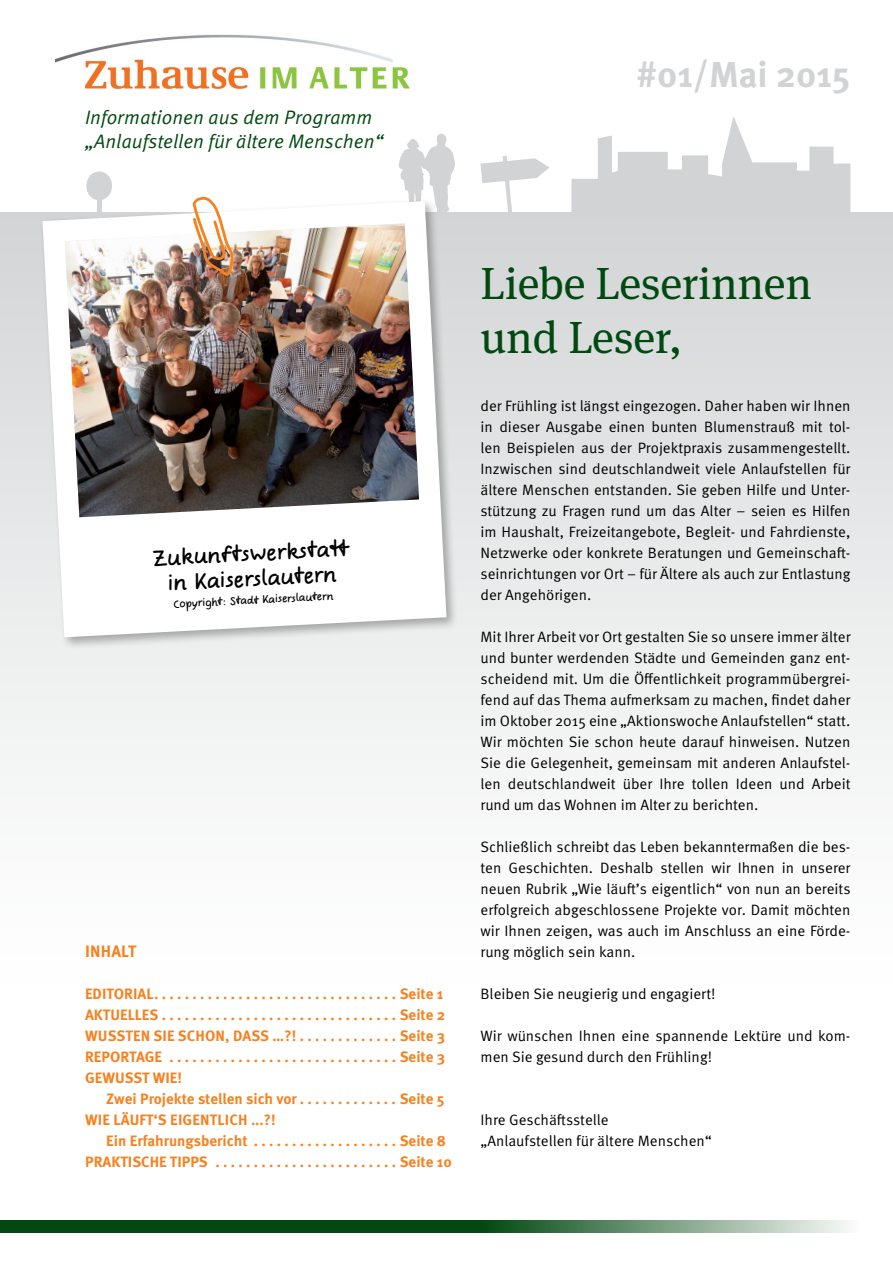
<style>
.page{position:relative;width:893px;height:1263px;background:#fff}
.page>*{position:absolute;margin:0;border:0;box-sizing:border-box;transform-origin:0 0}
.ohne_Grundlinie{font:45px/54px "Meta Serif OT";color:#004910}
.t1{font:700 36px "Meta OT";color:#d1d3d4}
.t2{font:21px/25.2px "Comic Jens";color:#000;text-align:center}
.t3{font:19.5px/23.4px "Meta OT Norm Ita";color:#004910}
.Copy{font:700 16.5px "Meta OT";letter-spacing:.01em;color:#f58220}
.Copy-2{font:15px/21px "Meta OT Norm";color:#000;text-align:justify}
.Copy-3{font:700 15px "Meta OT";color:#f58220}
.t4{font:10.5px "Comic Jens";color:#000}
</style>
<div class="page">
<div style="left:0;top:213px;width:893px;height:1050px;background:linear-gradient(to bottom,#d7d9da,#fff)"></div>
<svg style="left:399px;top:134px;width:56px;height:64px"></svg>
<svg style="left:571px;top:116px;width:279px;height:101px"></svg>
<svg style="left:480px;top:156px;width:69px;height:58px"></svg>
<div style="left:39px;top:198px;width:420px;height:452px;background:#000;opacity:.3"></div>
<svg style="left:43px;top:201px;width:403px;height:436px"></svg>
<img style="left:65px;top:223px;width:354px;height:294px">
<img style="left:193px;top:197px;width:41px;height:79px">
<div style="left:86px;top:171px;width:26px;height:29px;background:#d1d3d4;border-radius:50%"></div>
<hr style="left:97px;top:197px;width:4px;height:20px;background:#d1d3d4">
<svg style="left:480px;top:1220px;width:379px;height:13px;background:#7ea285"></svg>
<img style="left:55px;top:34px;width:356px;height:55px">
<div style="left:0;top:1220px;width:480px;height:13px;background:#004910"></div>
<h3 class="t3" style="left:85px;top:106px;width:300px">Informationen aus dem Programm „Anlaufstellen für ältere Menschen“</h3>
<h2 class="t1" style="left:636px;top:53px;width:215px">#01/Mai 2015</h2>
<h3 class="t2" style="left:152px;top:547px;width:188px;rotate:-3deg">Zukunftswerkstatt in Kaiserslautern</h3>
<p class="t4" style="left:173px;top:597px;width:162px;rotate:-3deg">Copyright: Stadt Kaiserslautern</p>
<p class="Copy" style="left:85px;top:941px;width:53px">INHALT</p>
<p class="Copy-3" style="left:85px;top:985px;width:360px">EDITORIAL . . . . . . . . . . . . . . . . . . . . . . . . . . . . . . . . Seite 1</p>
<p class="Copy-3" style="left:85px;top:1006px;width:362px">AKTUELLES . . . . . . . . . . . . . . . . . . . . . . . . . . . . . . . Seite 2</p>
<p class="Copy-3" style="left:85px;top:1027px;width:362px">WUSSTEN SIE SCHON, DASS …?! . . . . . . . . . . . . . Seite 3</p>
<p class="Copy-3" style="left:85px;top:1048px;width:362px">REPORTAGE . . . . . . . . . . . . . . . . . . . . . . . . . . . . . . Seite 3</p>
<p class="Copy-3" style="left:85px;top:1069px;width:99px">GEWUSST WIE!</p>
<p class="Copy-3" style="left:106px;top:1090px;width:340px">Zwei Projekte stellen sich vor . . . . . . . . . . . . . Seite 5</p>
<p class="Copy-3" style="left:85px;top:1111px;width:192px">WIE LÄUFT‘S EIGENTLICH ...?!</p>
<p class="Copy-3" style="left:106px;top:1132px;width:341px">Ein Erfahrungsbericht . . . . . . . . . . . . . . . . . . . Seite 8</p>
<p class="Copy-3" style="left:85px;top:1153px;width:368px">PRAKTISCHE TIPPS . . . . . . . . . . . . . . . . . . . . . . . . Seite 10</p>
<p class="ohne_Grundlinie" style="left:480px;top:258px;width:333px">Liebe Leserinnen und Leser,</p>
<p class="Copy-2" style="left:480px;top:396px;width:371px">der Frühling ist längst eingezogen. Daher haben wir Ihnen in dieser Ausgabe einen bunten Blumenstrauß mit tol&shy;len Beispielen aus der Projektpraxis zusammengestellt.<br>Inzwischen sind deutschlandweit viele Anlaufstellen für ältere Menschen entstanden. Sie geben Hilfe und Unter&shy;stützung zu Fragen rund um das Alter – seien es Hilfen im Haushalt, Freizeitangebote, Begleit- und Fahrdienste, Netzwerke oder konkrete Beratungen und Gemeinschaft&shy;seinrichtungen vor Ort – für Ältere als auch zur Entlastung der Angehörigen.</p>
<p class="Copy-2" style="left:480px;top:627px;width:372px">Mit Ihrer Arbeit vor Ort gestalten Sie so unsere immer älter und bunter werdenden Städte und Gemeinden ganz ent&shy;scheidend mit. Um die Öffentlichkeit programmübergrei&shy;fend auf das Thema aufmerksam zu machen, findet daher im Oktober 2015 eine „Aktionswoche Anlaufstellen“ statt.<br>Wir möchten Sie schon heute darauf hinweisen. Nutzen Sie die Gelegenheit, gemeinsam mit anderen Anlaufstel&shy;len deutschlandweit über Ihre tollen Ideen und Arbeit rund um das Wohnen im Alter zu berichten.</p>
<p class="Copy-2" style="left:480px;top:837px;width:372px">Schließlich schreibt das Leben bekanntermaßen die bes&shy;ten Geschichten. Deshalb stellen wir Ihnen in unserer neuen Rubrik „Wie läuft’s eigentlich“ von nun an bereits erfolgreich abgeschlossene Projekte vor. Damit möchten wir Ihnen zeigen, was auch im Anschluss an eine Förde&shy;rung möglich sein kann.</p>
<p class="Copy-2" style="left:480px;top:984px;width:236px">Bleiben Sie neugierig und engagiert!</p>
<p class="Copy-2" style="left:480px;top:1026px;width:371px">Wir wünschen Ihnen eine spannende Lektüre und kom&shy;men Sie gesund durch den Frühling!</p>
<p class="Copy-2" style="left:480px;top:1110px;width:130px">Ihre Geschäftsstelle</p>
<p class="Copy-2" style="left:480px;top:1131px;width:233px">„Anlaufstellen für ältere Menschen“</p>
</div>
